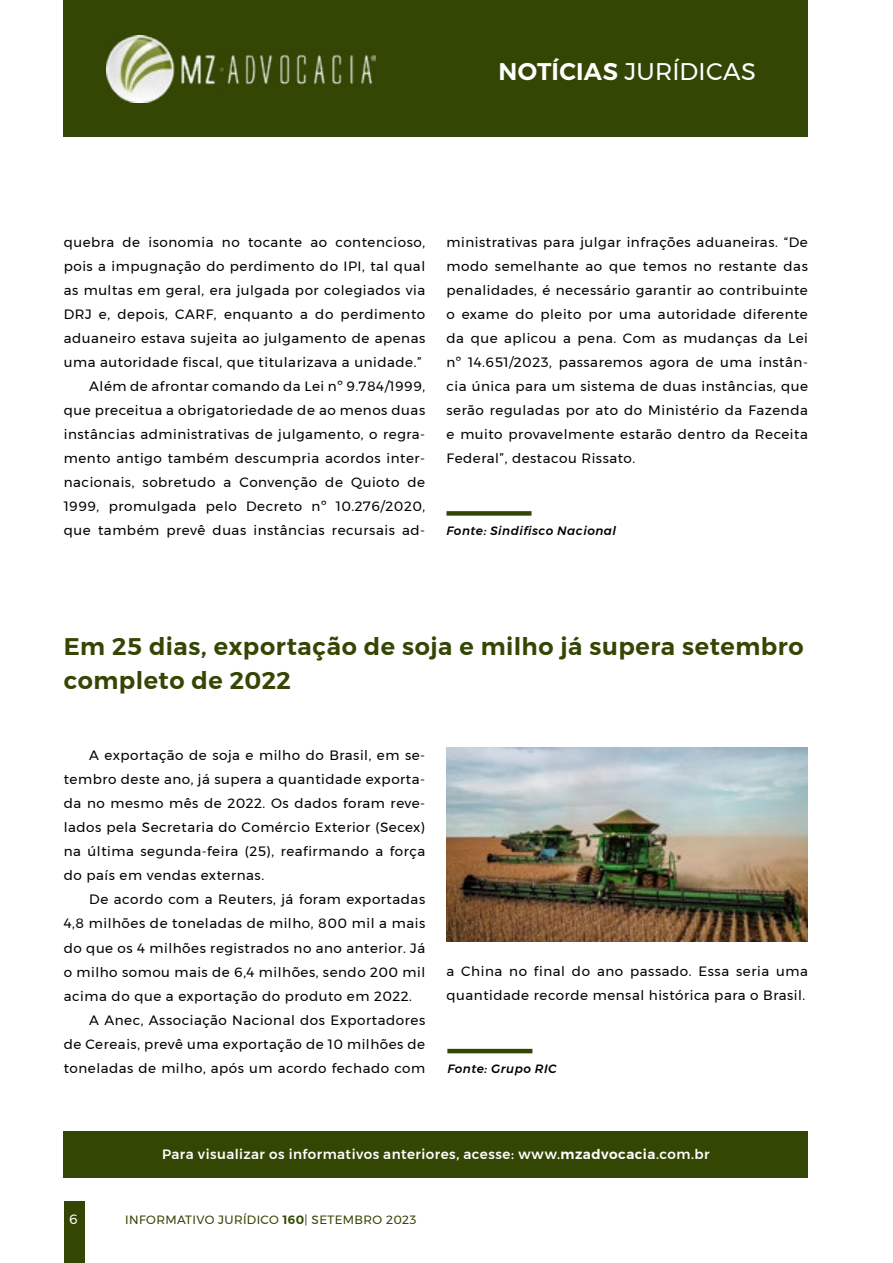
<style>
.page{position:relative;width:893px;height:1263px;background:#fff}
.page>*{position:absolute;margin:0;border:0;box-sizing:border-box;transform-origin:0 0}
.t1{font:600 24px/34.5px "Montserrat";letter-spacing:.02em;color:#344603}
.t2{font:24px "Montserrat";letter-spacing:.01em;color:#fff}
.t3{font:13.5px/24px "Montserrat";letter-spacing:.04em;color:#000;text-align:justify}
.t4{font:500 13.5px "Montserrat";letter-spacing:.035em;color:#fff}
.t5{font:13.5px "Montserrat";color:#fff}
.t6{font:italic 500 12px "Montserrat";letter-spacing:.04em;color:#000}
.t7{font:12px "Montserrat";letter-spacing:.03em;color:#344603}
.s1{font-weight:600}
</style>
<div class="page">
<div style="left:64px;top:1201px;width:21px;height:62px;background:#344603"></div>
<div style="left:64px;top:0;width:744px;height:136px;background:#344603"></div>
<img style="left:106px;top:36px;width:269px;height:67px">
<div style="left:446px;top:511px;width:85px;height:5px;background:#344603"></div>
<img style="left:446px;top:747px;width:362px;height:194px">
<hr style="left:447px;top:1049px;width:85px;height:4px;background:#344603">
<div style="left:64px;top:1131px;width:744px;height:47px;background:#344603"></div>
<h1 class="t2" style="left:498px;top:53px;width:259px"><span class="s1">NOTÍCIAS</span> JURÍDICAS</h1>
<p class="t3" style="left:64px;top:230px;width:363px;text-align:right">quebra de isonomia no tocante ao contencioso, pois a impugnação do perdimento do IPI, tal qual as multas em geral, era julgada por colegiados via DRJ e, depois, CARF, enquanto a do perdimento aduaneiro estava sujeita ao julgamento de apenas uma autoridade fiscal, que titularizava a unidade.” Além de afrontar comando da Lei nº 9.784/1999, que preceitua a obrigatoriedade de ao menos duas instâncias administrativas de julgamento, o regra&shy;mento antigo também descumpria acordos inter&shy;nacionais, sobretudo a Convenção de Quioto de 1999, promulgada pelo Decreto nº 10.276/2020, que também prevê duas instâncias recursais ad-</p>
<p class="t3" style="left:446px;top:230px;width:363px">ministrativas para julgar infrações aduaneiras. “De modo semelhante ao que temos no restante das penalidades, é necessário garantir ao contribuinte o exame do pleito por uma autoridade diferente da que aplicou a pena. Com as mudanças da Lei nº 14.651/2023, passaremos agora de uma instân&shy;cia única para um sistema de duas instâncias, que serão reguladas por ato do Ministério da Fazenda e muito provavelmente estarão dentro da Receita Federal”, destacou Rissato.</p>
<p class="t6" style="left:446px;top:521px;width:171px">Fonte: Sindifisco Nacional</p>
<h1 class="t1" style="left:64px;top:629px;width:741px">Em 25 dias, exportação de soja e milho já supera setembro completo de 2022</h1>
<p class="t3" style="left:64px;top:743px;width:363px;text-indent:26px">A exportação de soja e milho do Brasil, em se&shy;tembro deste ano, já supera a quantidade exporta&shy;da no mesmo mês de 2022. Os dados foram reve&shy;lados pela Secretaria do Comércio Exterior (Secex) na última segunda-feira (25), reafirmando a força do país em vendas externas.</p>
<p class="t3" style="left:89px;top:887px;width:337px">De acordo com a Reuters, já foram exportadas</p>
<p class="t3" style="left:64px;top:911px;width:363px">4,8 milhões de toneladas de milho, 800 mil a mais</p>
<p class="t3" style="left:64px;top:935px;width:363px">do que os 4 milhões registrados no ano anterior. Já</p>
<p class="t3" style="left:64px;top:959px;width:363px">o milho somou mais de 6,4 milhões, sendo 200 mil</p>
<p class="t3" style="left:64px;top:983px;width:350px">acima do que a exportação do produto em 2022.</p>
<p class="t3" style="left:89px;top:1007px;width:337px">A Anec, Associação Nacional dos Exportadores</p>
<p class="t3" style="left:64px;top:1031px;width:363px">de Cereais, prevê uma exportação de 10 milhões de</p>
<p class="t3" style="left:64px;top:1055px;width:363px">toneladas de milho, após um acordo fechado com</p>
<p class="t3" style="left:446px;top:959px;width:363px">a China no final do ano passado. Essa seria uma quantidade recorde mensal histórica para o Brasil.</p>
<p class="t6" style="left:447px;top:1059px;width:111px">Fonte: Grupo RIC</p>
<p class="t4" style="left:162px;top:1144px;width:549px">Para visualizar os informativos anteriores, acesse: www.<span class="s1">mzadvocacia</span>.com.br</p>
<p class="t5" style="left:69px;top:1208px;width:10px">6</p>
<p class="t7" style="left:125px;top:1210px;width:293px">INFORMATIVO JURÍDICO <span class="s1">160</span>| SETEMBRO 2023</p>
</div>
